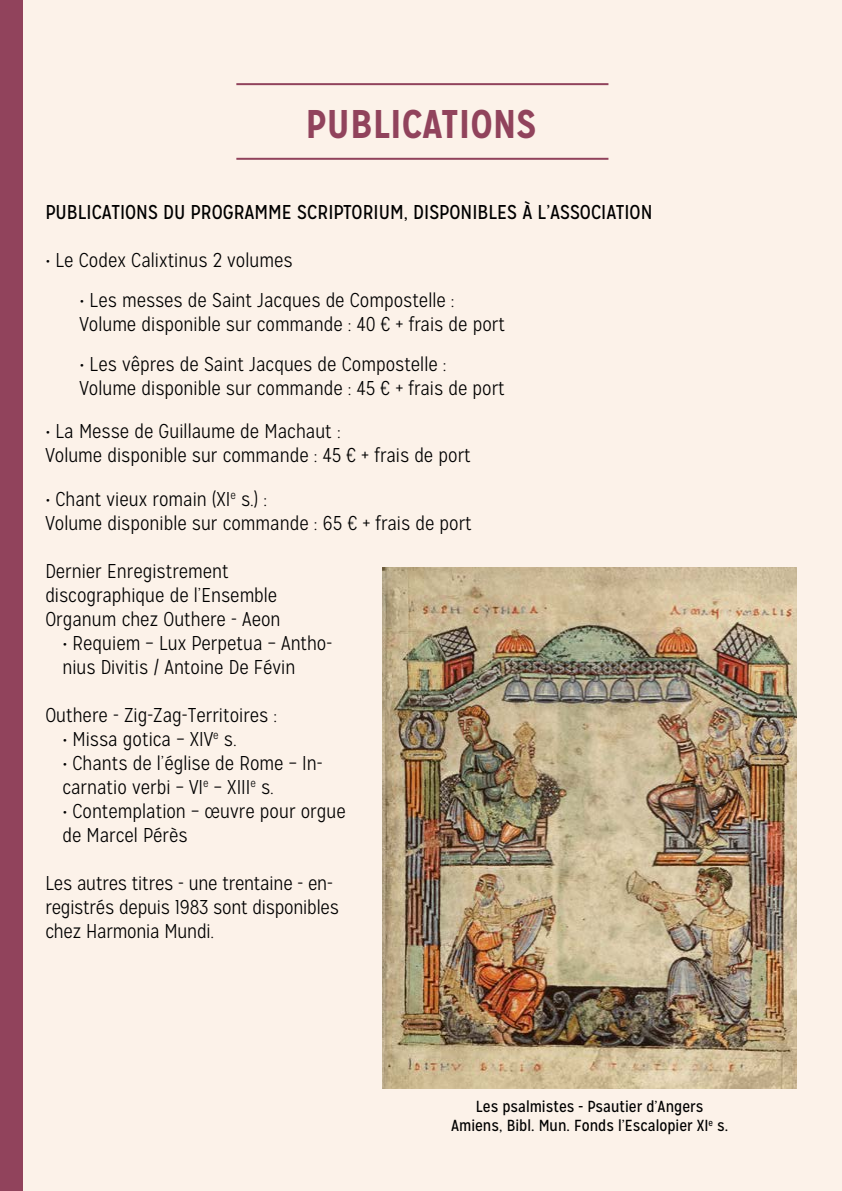
<style>
.page{position:relative;width:842px;height:1191px;background:#fcf2e9}
.page>*{position:absolute;margin:0;border:0;box-sizing:border-box;transform-origin:0 0}
.t1{font:700 40px "Mission Gothic";color:#91435c}
.t2{font:300 20px/24px "Mission Gothic";color:#000}
.t3{font:20px "Mission Gothic";color:#000}
.t4{font:16px/19.2px "Mission Gothic";color:#000;text-align:center}
</style>
<div class="page">
<div style="left:0;top:0;width:23px;height:1191px;background:#91435c"></div>
<hr style="left:236px;top:158px;width:372px;height:2px;background:#91435c">
<hr style="left:236px;top:83px;width:372px;height:2px;background:#91435c">
<img style="left:383px;top:567px;width:414px;height:522px">
<h1 class="t1" style="left:305px;top:99px;width:233px">PUBLICATIONS</h1>
<p class="t3" style="left:45px;top:200px;width:609px">PUBLICATIONS DU PROGRAMME SCRIPTORIUM, DISPONIBLES À L’ASSOCIATION</p>
<p class="t2" style="left:45px;top:248px;width:249px">• Le Codex Calixtinus 2 volumes</p>
<p class="t2" style="left:79px;top:288px;width:427px">• Les messes de Saint Jacques de Compostelle :<br>Volume disponible sur commande : 40 € + frais de port</p>
<p class="t2" style="left:79px;top:352px;width:427px">• Les vêpres de Saint Jacques de Compostelle :<br>Volume disponible sur commande : 45 € + frais de port</p>
<p class="t2" style="left:45px;top:420px;width:427px">• La Messe de Guillaume de Machaut :<br>Volume disponible sur commande : 45 € + frais de port</p>
<p class="t2" style="left:45px;top:487px;width:428px">• Chant vieux romain (XI<sup>e</sup> s.) :<br>Volume disponible sur commande : 65 € + frais de port</p>
<p class="t2" style="left:45px;top:559px;width:237px">Dernier Enregistrement discographique de l’Ensemble<br>Organum chez Outhere - Aeon</p>
<p class="t2" style="left:62px;top:631px;width:271px">• Requiem – Lux Perpetua – Antho&shy;nius Divitis / Antoine De Févin</p>
<p class="t2" style="left:45px;top:703px;width:233px">Outhere - Zig-Zag-Territoires :</p>
<p class="t2" style="left:62px;top:727px;width:176px">• Missa gotica – XIV<sup>e</sup> s.</p>
<p class="t2" style="left:62px;top:751px;width:262px">• Chants de l’église de Rome – In&shy;carnatio verbi – VI<sup>e</sup> – XIII<sup>e</sup> s.</p>
<p class="t2" style="left:62px;top:799px;width:285px">• Contemplation – œuvre pour orgue de Marcel Pérès</p>
<p class="t2" style="left:45px;top:871px;width:295px">Les autres titres - une trentaine - en&shy;registrés depuis 1983 sont disponibles chez Harmonia Mundi.</p>
<p class="t4" style="left:451px;top:1097px;width:279px">Les psalmistes - Psautier d’Angers<br>Amiens, Bibl. Mun. Fonds l’Escalopier XI<sup>e</sup> s.</p>
</div>
